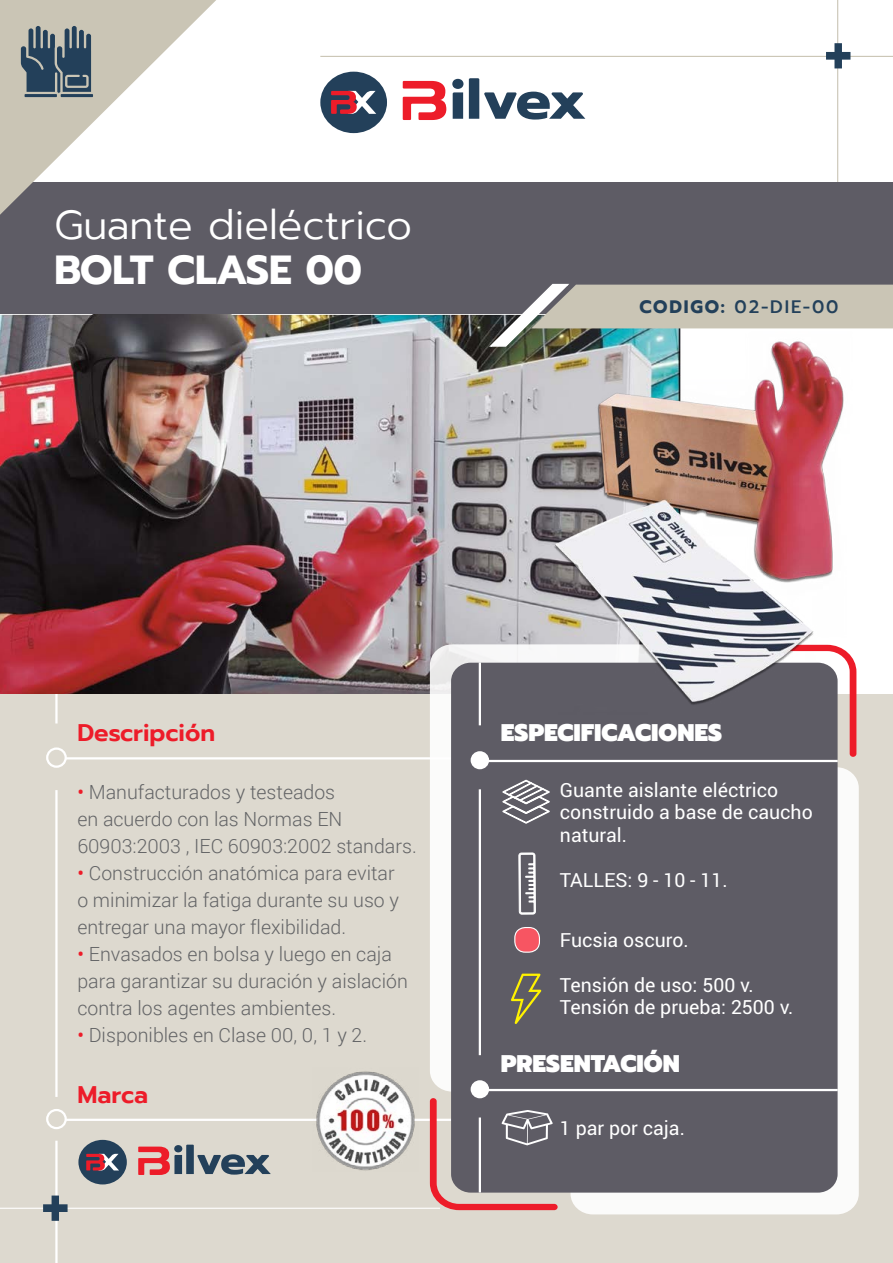
<style>
.page{position:relative;width:893px;height:1263px;background:#fff}
.page>*{position:absolute;margin:0;border:0;box-sizing:border-box;transform-origin:0 0}
.t1{font:300 40.5px "Prompt";color:#fff}
.t2{font:700 40.5px "Prompt";letter-spacing:-.01em;color:#fff}
.t3{font:900 24px "Prompt";color:#fff}
.t4{font:600 24px "Prompt";color:#ed1c29}
.t5{font:300 19.5px/27px "Roboto";color:#636466}
.t6{font:19.5px/22.5px "Roboto";color:#fff}
.t7{font:500 18px "Prompt";letter-spacing:.1em;color:#23405a}
.s1{font-weight:700}
.s2{font-weight:400;color:#ed1c29}
</style>
<div class="page">
<div style="left:0;top:614px;width:893px;height:649px;background:#ddd9cf"></div>
<hr style="left:55px;top:314px;width:3px;height:409px;background:#fff">
<div style="left:0;top:314px;width:893px;height:380px;background:#fff"></div>
<img style="left:0;top:314px;width:547px;height:380px">
<hr style="left:837px;top:0;width:1px;height:191px;background:#cac5b5">
<div style="left:0;top:182px;width:893px;height:132px;background:#5e5c65"></div>
<svg style="left:0;top:0;width:216px;height:215px"></svg>
<hr style="left:320px;top:56px;width:573px;height:1px;background:#cac5b5">
<svg style="left:21px;top:26px;width:70px;height:67px;background:#556775"></svg>
<hr style="left:61px;top:94px;width:32px;height:3px;background:#23405a">
<hr style="left:25px;top:94px;width:32px;height:3px;background:#23405a">
<svg style="left:826px;top:43px;width:24px;height:25px"></svg>
<hr style="left:65px;top:757px;width:404px;height:2px;background:#fff">
<div style="left:46px;top:747px;width:21px;height:21px;border:2px solid #fff;border-radius:50%"></div>
<hr style="left:65px;top:1119px;width:404px;height:2px;background:#fff">
<div style="left:46px;top:1109px;width:21px;height:20px;border:2px solid #fff;border-radius:50%"></div>
<div style="left:78px;top:1140px;width:49px;height:44px;background:#23405a;border-radius:50%"></div>
<svg style="left:86px;top:1154px;width:33px;height:16px"></svg>
<svg style="left:138px;top:1145px;width:133px;height:30px"></svg>
<hr style="left:55px;top:790px;width:3px;height:307px;background:#fff">
<hr style="left:55px;top:1141px;width:3px;height:122px;background:#fff">
<hr style="left:0;top:1208px;width:440px;height:1px;background:#fff">
<div style="left:430px;top:644px;width:288px;height:447px;background:#fff;border-radius:22px"></div>
<div style="left:570px;top:767px;width:289px;height:447px;background:#fff;border-radius:22px"></div>
<svg style="left:849px;top:735px;width:7px;height:22px"></svg>
<div style="left:451px;top:663px;width:387px;height:529px;background:#5e5c65;border-radius:19px"></div>
<hr style="left:479px;top:789px;width:2px;height:266px;background:#fff">
<hr style="left:479px;top:662px;width:2px;height:63px;background:#fff">
<hr style="left:489px;top:760px;width:349px;height:2px;background:#fff">
<div style="left:471px;top:751px;width:18px;height:18px;background:#fff;border-radius:50%"></div>
<hr style="left:489px;top:1089px;width:349px;height:2px;background:#fff">
<div style="left:471px;top:1080px;width:18px;height:18px;background:#fff;border-radius:50%"></div>
<svg style="left:430px;top:1098px;width:128px;height:112px"></svg>
<svg style="left:43px;top:1195px;width:25px;height:26px"></svg>
<svg style="left:487px;top:283px;width:406px;height:65px"></svg>
<div style="left:320px;top:72px;width:67px;height:61px;background:#23405a;border-radius:50%"></div>
<svg style="left:331px;top:91px;width:45px;height:23px"></svg>
<svg style="left:452px;top:79px;width:11px;height:40px"></svg>
<svg style="left:469px;top:78px;width:116px;height:42px"></svg>
<svg style="left:403px;top:81px;width:43px;height:39px"></svg>
<img style="left:312px;top:1071px;width:107px;height:100px">
<svg style="left:502px;top:759px;width:48px;height:265px"></svg>
<img style="left:547px;top:332px;width:312px;height:403px">
<h1 class="t1" style="left:54px;top:197px;width:359px">Guante dieléctrico</h1>
<h1 class="t2" style="left:54px;top:239px;width:309px">BOLT CLASE 00</h1>
<p class="t7" style="left:639px;top:294px;width:200px"><span class="s1">CODIGO:</span> 02-DIE-00</p>
<p class="t4" style="left:77px;top:715px;width:139px">Descripción</p>
<p class="t5" style="left:77px;top:778px;width:341px"><span class="s2">•</span> Manufacturados y testeados<br>en acuerdo con las Normas EN<br>60903:2003 , IEC 60903:2002 standars.</p>
<p class="t5" style="left:77px;top:859px;width:323px"><span class="s2">•</span> Construcción anatómica para evitar o minimizar la fatiga durante su uso y entregar una mayor flexibilidad.</p>
<p class="t5" style="left:77px;top:940px;width:332px"><span class="s2">•</span> Envasados en bolsa y luego en caja para garantizar su duración y aislación contra los agentes ambientes.</p>
<p class="t5" style="left:77px;top:1021px;width:291px"><span class="s2">•</span> Disponibles en Clase 00, 0, 1 y 2.</p>
<p class="t4" style="left:77px;top:1077px;width:72px">Marca</p>
<p class="t3" style="left:501px;top:715px;width:223px">ESPECIFICACIONES</p>
<p class="t6" style="left:560px;top:778px;width:254px">Guante aislante eléctrico construido a base de caucho natural.</p>
<p class="t6" style="left:560px;top:868px;width:169px">TALLES: 9 - 10 - 11.</p>
<p class="t6" style="left:560px;top:928px;width:130px">Fucsia oscuro.</p>
<p class="t6" style="left:560px;top:973px;width:235px">Tensión de uso: 500 v.<br>Tensión de prueba: 2500 v.</p>
<p class="t3" style="left:501px;top:1045px;width:181px">PRESENTACIÓN</p>
<p class="t6" style="left:560px;top:1116px;width:126px">1 par por caja.</p>
</div>
